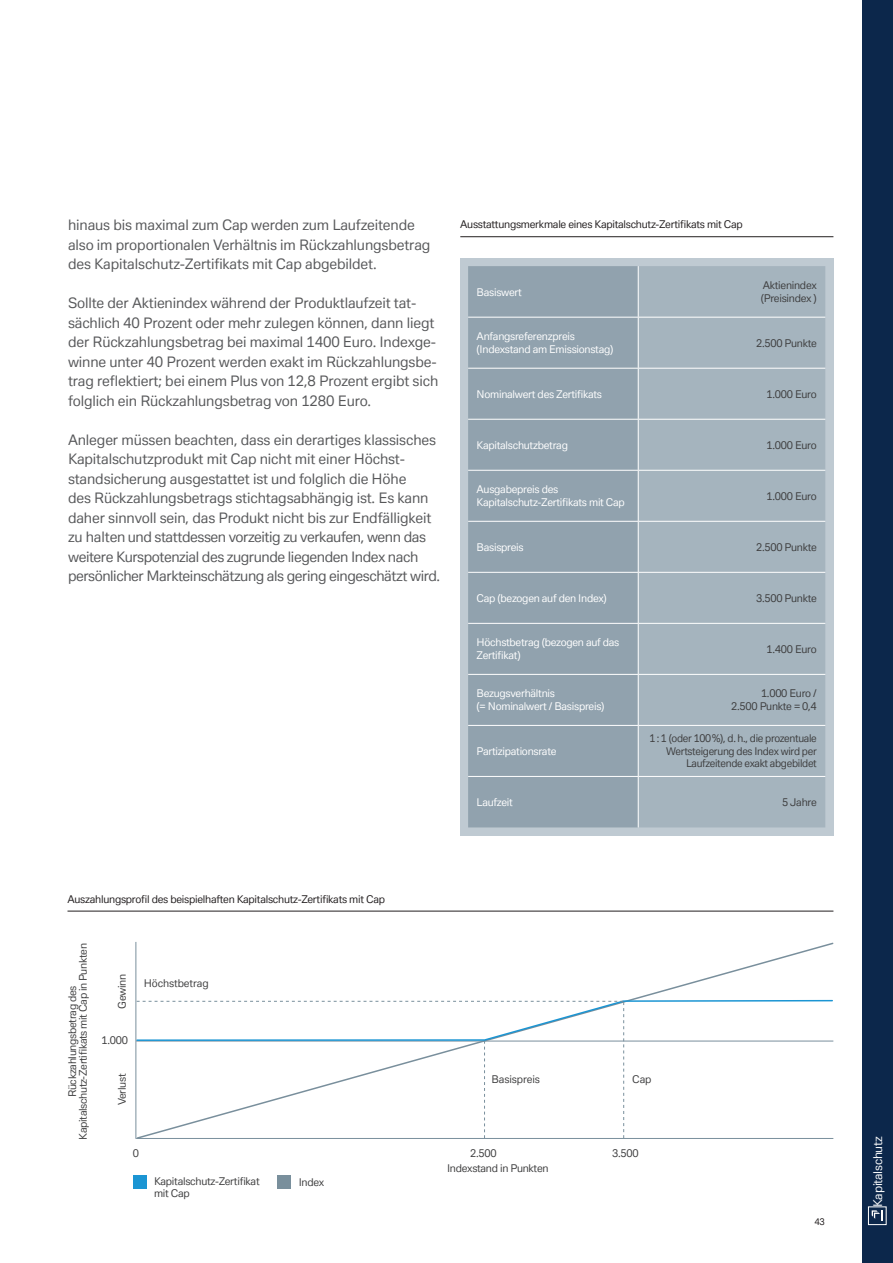
<style>
.page{position:relative;width:893px;height:1263px;background:#fff}
.page>*{position:absolute;margin:0;border:0;box-sizing:border-box;transform-origin:0 0}
.t1{font:14.25px/19.5px "Deutsche Bank Text";letter-spacing:-.01em;color:#57585a}
.t2{font:12px "Deutsche Bank Text";letter-spacing:-.02em;color:#fff}
.t3{font:10.5px/12.6px "Deutsche Bank Text";letter-spacing:-.03em;color:#3e3e3f}
.t4{font:10.5px/12.6px "Deutsche Bank Text";letter-spacing:-.025em;color:#fff}
.t5{font:10.5px "Deutsche Bank Text";letter-spacing:-.025em;color:#231f20}
.t6{font:10.5px "Deutsche Bank Text";letter-spacing:-.01em;color:#3e3e3f}
.t7{font:9px "Deutsche Bank Text";color:#231f20}
</style>
<div class="page">
<div style="left:863px;top:0;width:30px;height:1263px;background:#0c274b"></div>
<div style="left:868px;top:1207px;width:18px;height:18px;border:1px solid #fff"></div>
<svg style="left:872px;top:1210px;width:11px;height:11px"></svg>
<hr style="left:68px;top:911px;width:765px;height:1px;background:#231f20">
<hr style="left:460px;top:236px;width:373px;height:1px;background:#231f20">
<div style="left:460px;top:259px;width:373px;height:577px;background:#bfcad2"></div>
<div style="left:468px;top:266px;width:170px;height:561px;background:#91a2ae"></div>
<div style="left:639px;top:266px;width:186px;height:561px;background:#a5b4be"></div>
<hr style="left:638px;top:266px;width:1px;height:51px;background:#fff">
<hr style="left:468px;top:317px;width:170px;height:1px;background:#fff">
<hr style="left:638px;top:317px;width:187px;height:1px;background:#fff">
<hr style="left:638px;top:318px;width:1px;height:50px;background:#fff">
<hr style="left:468px;top:368px;width:170px;height:1px;background:#fff">
<hr style="left:638px;top:368px;width:187px;height:1px;background:#fff">
<hr style="left:638px;top:369px;width:1px;height:50px;background:#fff">
<hr style="left:468px;top:419px;width:170px;height:1px;background:#fff">
<hr style="left:638px;top:419px;width:187px;height:1px;background:#fff">
<hr style="left:638px;top:420px;width:1px;height:50px;background:#fff">
<hr style="left:468px;top:470px;width:170px;height:1px;background:#fff">
<hr style="left:638px;top:470px;width:187px;height:1px;background:#fff">
<hr style="left:638px;top:471px;width:1px;height:50px;background:#fff">
<hr style="left:468px;top:521px;width:170px;height:1px;background:#fff">
<hr style="left:638px;top:521px;width:187px;height:1px;background:#fff">
<hr style="left:638px;top:522px;width:1px;height:50px;background:#fff">
<hr style="left:468px;top:572px;width:170px;height:1px;background:#fff">
<hr style="left:638px;top:572px;width:187px;height:1px;background:#fff">
<hr style="left:638px;top:573px;width:1px;height:50px;background:#fff">
<hr style="left:468px;top:623px;width:170px;height:1px;background:#fff">
<hr style="left:638px;top:623px;width:187px;height:1px;background:#fff">
<hr style="left:638px;top:624px;width:1px;height:50px;background:#fff">
<hr style="left:468px;top:674px;width:170px;height:1px;background:#fff">
<hr style="left:638px;top:674px;width:187px;height:1px;background:#fff">
<hr style="left:638px;top:675px;width:1px;height:50px;background:#fff">
<hr style="left:468px;top:725px;width:170px;height:1px;background:#fff">
<hr style="left:638px;top:725px;width:187px;height:1px;background:#fff">
<hr style="left:638px;top:726px;width:1px;height:50px;background:#fff">
<hr style="left:468px;top:776px;width:170px;height:1px;background:#fff">
<hr style="left:638px;top:776px;width:187px;height:1px;background:#fff">
<hr style="left:638px;top:777px;width:1px;height:50px;background:#fff">
<div style="left:133px;top:1175px;width:14px;height:14px;background:#1b95d3"></div>
<div style="left:278px;top:1175px;width:13px;height:14px;background:#798f9c"></div>
<hr style="left:136px;top:1138px;width:697px;height:1px;background:#798f9c">
<hr style="left:136px;top:942px;width:1px;height:197px;background:#798f9c">
<svg style="left:135px;top:999px;width:699px;height:139px"></svg>
<p class="t1" style="left:68px;top:215px;width:364px">hinaus bis maximal zum Cap werden zum Laufzeitende also im proportionalen Verhältnis im Rückzahlungsbetrag des Kapitalschutz-Zertifikats mit Cap abgebildet.</p>
<p class="t1" style="left:68px;top:293px;width:372px">Sollte der Aktienindex während der Produktlaufzeit tat&shy;sächlich 40 Prozent oder mehr zulegen können, dann liegt der Rückzahlungsbetrag bei maximal 1400 Euro. Indexge&shy;winne unter 40 Prozent werden exakt im Rückzahlungsbe&shy;trag reflektiert; bei einem Plus von 12,8 Prozent ergibt sich folglich ein Rückzahlungsbetrag von 1280 Euro.</p>
<p class="t1" style="left:68px;top:429px;width:374px">Anleger müssen beachten, dass ein derartiges klassisches Kapitalschutzprodukt mit Cap nicht mit einer Höchst&shy;standsicherung ausgestattet ist und folglich die Höhe<br>des Rückzahlungsbetrags stichtagsabhängig ist. Es kann daher sinnvoll sein, das Produkt nicht bis zur Endfälligkeit zu halten und stattdessen vorzeitig zu verkaufen, wenn das weitere Kurspotenzial des zugrunde liegenden Index nach persönlicher Markteinschätzung als gering eingeschätzt wird.</p>
<p class="t5" style="left:460px;top:217px;width:284px">Ausstattungsmerkmale eines Kapitalschutz-Zertifikats mit Cap</p>
<p class="t4" style="left:477px;top:285px;width:47px">Basiswert</p>
<p class="t3" style="left:761px;top:279px;width:58px">Aktienindex (Preisindex )</p>
<p class="t4" style="left:477px;top:330px;width:138px">Anfangsreferenzpreis (Indexstand am Emissionstag)</p>
<p class="t3" style="left:756px;top:336px;width:62px">2.500 Punkte</p>
<p class="t4" style="left:477px;top:387px;width:127px">Nominalwert des Zertifikats</p>
<p class="t3" style="left:766px;top:387px;width:52px">1.000 Euro</p>
<p class="t4" style="left:477px;top:438px;width:93px">Kapitalschutzbetrag</p>
<p class="t3" style="left:766px;top:438px;width:52px">1.000 Euro</p>
<p class="t4" style="left:477px;top:483px;width:150px">Ausgabepreis des<br>Kapitalschutz-Zertifikats mit Cap</p>
<p class="t3" style="left:766px;top:489px;width:52px">1.000 Euro</p>
<p class="t4" style="left:477px;top:540px;width:49px">Basispreis</p>
<p class="t3" style="left:756px;top:540px;width:62px">2.500 Punkte</p>
<p class="t4" style="left:477px;top:591px;width:132px">Cap (bezogen auf den Index)</p>
<p class="t3" style="left:756px;top:591px;width:62px">3.500 Punkte</p>
<p class="t4" style="left:477px;top:636px;width:144px">Höchstbetrag (bezogen auf das<br>Zertifikat)</p>
<p class="t3" style="left:766px;top:642px;width:52px">1.400 Euro</p>
<p class="t4" style="left:477px;top:687px;width:129px">Bezugsverhältnis<br>(= Nominalwert / Basispreis)</p>
<p class="t3" style="left:731px;top:687px;width:87px;text-align:right">1.000 Euro /<br>2.500 Punkte = 0,4</p>
<p class="t4" style="left:477px;top:744px;width:81px">Partizipationsrate</p>
<p class="t3" style="left:649px;top:732px;width:169px;text-align:right">1 : 1 (oder 100 %), d. h., die prozentuale<br>Wertsteigerung des Index wird per<br>Laufzeitende exakt abgebildet</p>
<p class="t4" style="left:477px;top:795px;width:38px">Laufzeit</p>
<p class="t3" style="left:782px;top:795px;width:36px">5 Jahre</p>
<p class="t5" style="left:68px;top:892px;width:319px">Auszahlungsprofil des beispielhaften Kapitalschutz-Zertifikats mit Cap</p>
<p class="t3" style="left:67px;top:1140px;width:198px;line-height:10.5px;text-align:center;rotate:-90deg">Rückzahlungsbetrag des<br>Kapitalschutz-Zertifikats mit Cap in Punkten</p>
<p class="t3" style="left:116px;top:1009px;width:37px;rotate:-90deg">Gewinn</p>
<p class="t3" style="left:102px;top:1034px;width:28px">1.000</p>
<p class="t3" style="left:116px;top:1105px;width:33px;rotate:-90deg">Verlust</p>
<p class="t6" style="left:144px;top:976px;width:66px">Höchstbetrag</p>
<p class="t3" style="left:133px;top:1146px;width:8px">0</p>
<p class="t3" style="left:154px;top:1174px;width:107px;line-height:12px">Kapitalschutz-Zertifikat mit Cap</p>
<p class="t3" style="left:299px;top:1176px;width:27px">Index</p>
<p class="t6" style="left:491px;top:1073px;width:50px">Basispreis</p>
<p class="t3" style="left:470px;top:1146px;width:28px">2.500</p>
<p class="t3" style="left:447px;top:1162px;width:103px">Indexstand in Punkten</p>
<p class="t3" style="left:632px;top:1073px;width:21px">Cap</p>
<p class="t3" style="left:612px;top:1146px;width:28px">3.500</p>
<p class="t7" style="left:814px;top:1216px;width:12px">43</p>
<p class="t2" style="left:870px;top:1207px;width:72px;rotate:-90deg">Kapitalschutz</p>
</div>
